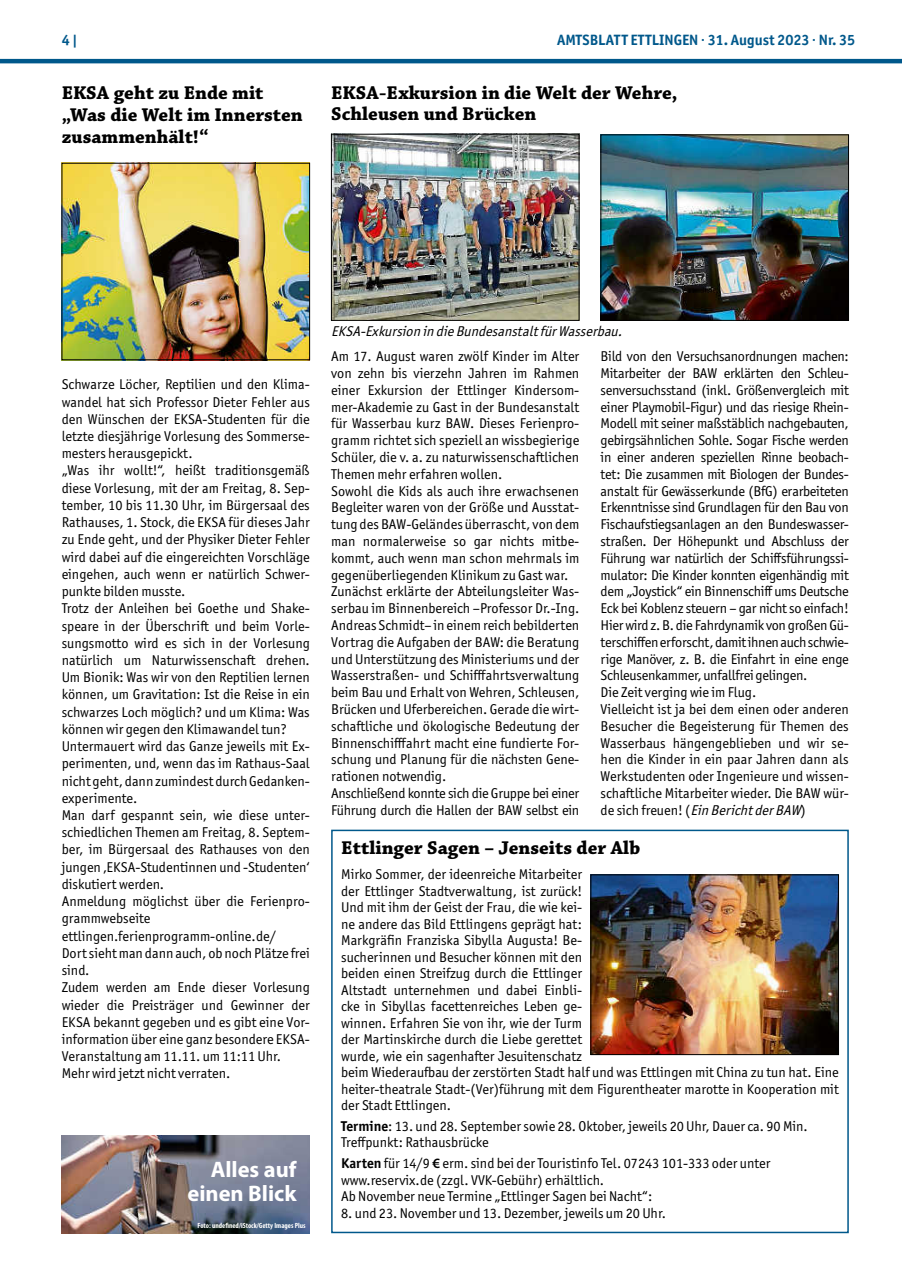
<style>
.page{position:relative;width:902px;height:1280px;background:#fff}
.page>*{position:absolute;margin:0;border:0;box-sizing:border-box;transform-origin:0 0}
.t1{font:700 22.5px/24px "Myriad Pro";color:#fff;text-align:right}
.t2{font:700 19.5px/21.8px "Chaparral Pro";color:#000}
.t3{font:700 15px "Officina Sans ITC Pro";color:#00588b}
.t4{font:14.25px/17.2px "Officina Sans ITC Pro";color:#000}
.t5{font:14.25px/16.8px "Officina Sans ITC Pro";letter-spacing:-.02em;color:#000}
.t6{font:italic 14.25px "Officina Sans ITC Pro";color:#000}
.t7{font:700 condensed 7.5px "Myriad Pro";color:#fff}
.s1{font-style:italic}
.s2{font-weight:700}
.s3{font-family:"Myriad Pro";font-weight:600}
</style>
<div class="page">
<hr style="left:0;top:59px;width:901px;height:4px;background:#00588b">
<img style="left:64px;top:165px;width:244px;height:193px">
<div style="left:62px;top:163px;width:248px;height:197px;border:1px solid #000"></div>
<img style="left:333px;top:136px;width:244px;height:183px">
<div style="left:331px;top:134px;width:248px;height:187px;border:1px solid #000"></div>
<img style="left:602px;top:137px;width:244px;height:182px">
<div style="left:600px;top:135px;width:248px;height:186px;border:1px solid #000"></div>
<img style="left:592px;top:876px;width:244px;height:177px">
<div style="left:590px;top:874px;width:248px;height:181px;border:1px solid #000"></div>
<div style="left:331px;top:830px;width:517px;height:403px;border:2px solid #00588b"></div>
<img style="left:62px;top:1135px;width:248px;height:98px">
<p class="t3" style="left:62px;top:31px;width:17px">4 |</p>
<p class="t3" style="left:557px;top:31px;width:299px">AMTSBLATT ETTLINGEN · 31. August 2023 · Nr. 35</p>
<h2 class="t2" style="left:62px;top:83px;width:242px">EKSA geht zu Ende mit „Was die Welt im Innersten zusammenhält!“</h2>
<h2 class="t2" style="left:331px;top:84px;width:348px;line-height:21px">EKSA-Exkursion in die Welt der Wehre,<br>Schleusen und Brücken</h2>
<p class="t4" style="left:62px;top:376px;width:250px">Schwarze Löcher, Reptilien und den Klima&shy;wandel hat sich Professor Dieter Fehler aus den Wünschen der EKSA-Studenten für die letzte diesjährige Vorlesung des Sommerse&shy;mesters herausgepickt.<br>„Was ihr wollt!“, heißt traditionsgemäß diese Vorlesung, mit der am Freitag, 8. Sep&shy;tember, 10 bis 11.30 Uhr, im Bürgersaal des Rathauses, 1. Stock, die EKSA für dieses Jahr zu Ende geht, und der Physiker Dieter Fehler wird dabei auf die eingereichten Vorschläge eingehen, auch wenn er natürlich Schwer&shy;punkte bilden musste.<br>Trotz der Anleihen bei Goethe und Shake&shy;speare in der Überschrift und beim Vorle&shy;sungsmotto wird es sich in der Vorlesung natürlich um Naturwissenschaft drehen.<br>Um Bionik: Was wir von den Reptilien lernen können, um Gravitation: Ist die Reise in ein schwarzes Loch möglich? und um Klima: Was können wir gegen den Klimawandel tun?<br>Untermauert wird das Ganze jeweils mit Ex&shy;perimenten, und, wenn das im Rathaus-Saal nicht geht, dann zumindest durch Gedanken&shy;experimente.<br>Man darf gespannt sein, wie diese unter&shy;schiedlichen Themen am Freitag, 8. Septem&shy;ber, im Bürgersaal des Rathauses von den jungen ‚EKSA-Studentinnen und -Studenten‘ diskutiert werden.<br>Anmeldung möglichst über die Ferienpro&shy;grammwebseite ettlingen.ferienprogramm-online.de/<br>Dort sieht man dann auch, ob noch Plätze frei sind.<br>Zudem werden am Ende dieser Vorlesung wieder die Preisträger und Gewinner der EKSA bekannt gegeben und es gibt eine Vor&shy;information über eine ganz besondere EKSA-Veranstaltung am 11.11. um 11:11 Uhr.<br>Mehr wird jetzt nicht verraten.</p>
<h1 class="t1" style="left:187px;top:1156px;width:111px">Alles auf einen Blick</h1>
<p class="t7" style="left:197px;top:1220px;width:109px">Foto: undefined/iStock/Getty Images Plus</p>
<p class="t6" style="left:331px;top:323px;width:296px">EKSA-Exkursion in dieBundesanstaltfürWasserbau.</p>
<p class="t4" style="left:331px;top:348px;width:250px;line-height:16.8px">Am 17. August waren zwölf Kinder im Alter von zehn bis vierzehn Jahren im Rahmen einer Exkursion der Ettlinger Kindersom&shy;mer-Akademie zu Gast in der Bundesanstalt für Wasserbau kurz BAW. Dieses Ferienpro&shy;gramm richtet sich speziell an wissbegierige Schüler, die v. a. zu naturwissenschaftlichen Themen mehr erfahren wollen.<br>Sowohl die Kids als auch ihre erwachsenen Begleiter waren von der Größe und Ausstat&shy;tung des BAW-Geländes überrascht, von dem man normalerweise so gar nichts mitbe&shy;kommt, auch wenn man schon mehrmals im gegenüberliegenden Klinikum zu Gast war.<br>Zunächst erklärte der Abteilungsleiter Was&shy;serbau im Binnenbereich –Professor Dr.-Ing.<br>Andreas Schmidt– in einem reich bebilderten Vortrag die Aufgaben der BAW: die Beratung und Unterstützung des Ministeriums und der Wasserstraßen- und Schifffahrtsverwaltung beim Bau und Erhalt von Wehren, Schleusen, Brücken und Uferbereichen. Gerade die wirt&shy;schaftliche und ökologische Bedeutung der Binnenschifffahrt macht eine fundierte For&shy;schung und Planung für die nächsten Gene&shy;rationen notwendig.<br>Anschließend konnte sich die Gruppe bei einer Führung durch die Hallen der BAW selbst ein</p>
<p class="t5" style="left:600px;top:348px;width:250px">Bild von den Versuchsanordnungen machen:<br>Mitarbeiter der BAW erklärten den Schleu&shy;senversuchsstand (inkl. Größenvergleich mit einer Playmobil-Figur) und das riesige Rhein-Modell mit seiner maßstäblich nachgebauten, gebirgsähnlichen Sohle. Sogar Fische werden in einer anderen speziellen Rinne beobach&shy;tet: Die zusammen mit Biologen der Bundes&shy;anstalt für Gewässerkunde (BfG) erarbeiteten Erkenntnisse sind Grundlagen für den Bau von Fischaufstiegsanlagen an den Bundeswasser&shy;straßen. Der Höhepunkt und Abschluss der Führung war natürlich der Schiffsführungssi&shy;mulator: Die Kinder konnten eigenhändig mit dem „Joystick“ ein Binnenschiff ums Deutsche Eck bei Koblenz steuern – gar nicht so einfach!<br>Hier wird z. B. die Fahrdynamik von großen Gü&shy;terschiffen erforscht, damit ihnen auch schwie&shy;rige Manöver, z. B. die Einfahrt in eine enge Schleusenkammer, unfallfrei gelingen.<br>Die Zeit verging wie im Flug.<br>Vielleicht ist ja bei dem einen oder anderen Besucher die Begeisterung für Themen des Wasserbaus hängengeblieben und wir se&shy;hen die Kinder in ein paar Jahren dann als Werkstudenten oder Ingenieure und wissen&shy;schaftliche Mitarbeiter wieder. Die BAW wür&shy;d e s i c h f r e u e n ! ( <span class="s1">Ein BerichtderBAW</span>)</p>
<h2 class="t2" style="left:341px;top:838px;width:300px">Ettlinger Sagen – Jenseits der Alb</h2>
<p class="t4" style="left:341px;top:866px;width:499px;line-height:16.5px">Mirko Sommer, der ideenreiche Mitarbeiter<br>der Ettlinger Stadtverwaltung, ist zurück!<br>Und mit ihm der Geist der Frau, die wie kei-<br>ne andere das Bild Ettlingens geprägt hat:<br>Markgräfin Franziska Sibylla Augusta! Be-<br>sucherinnen und Besucher können mit den<br>beiden einen Streifzug durch die Ettlinger<br>Altstadt unternehmen und dabei Einbli-<br>cke in Sibyllas facettenreiches Leben ge-<br>winnen. Erfahren Sie von ihr, wie der Turm<br>der Martinskirche durch die Liebe gerettet<br>wurde, wie ein sagenhafter Jesuitenschatz<br>beim Wiederaufbau der zerstörten Stadt half und was Ettlingen mit China zu tun hat. Eine heiter-theatrale Stadt-(Ver)führung mit dem Figurentheater marotte in Kooperation mit der Stadt Ettlingen.</p>
<p class="t4" style="left:341px;top:1118px;width:468px;line-height:16.5px"><span class="s2">Termine</span>: 13. und 28. September sowie 28. Oktober, jeweils 20 Uhr, Dauer ca. 90 Min.<br>Treffpunkt: Rathausbrücke</p>
<p class="t4" style="left:341px;top:1155px;width:431px;line-height:16.5px"><span class="s2">Karten</span> für 14/9 <span class="s3">€</span> erm. sind bei der Touristinfo Tel. 07243 101-333 oder unter www.reservix.de (zzgl. VVK-Gebühr) erhältlich.<br>Ab November neue Termine „Ettlinger Sagen bei Nacht“:</p>
<p class="t4" style="left:341px;top:1204px;width:326px">8. und 23. November und 13. Dezember, jeweils um 20 Uhr.</p>
</div>
